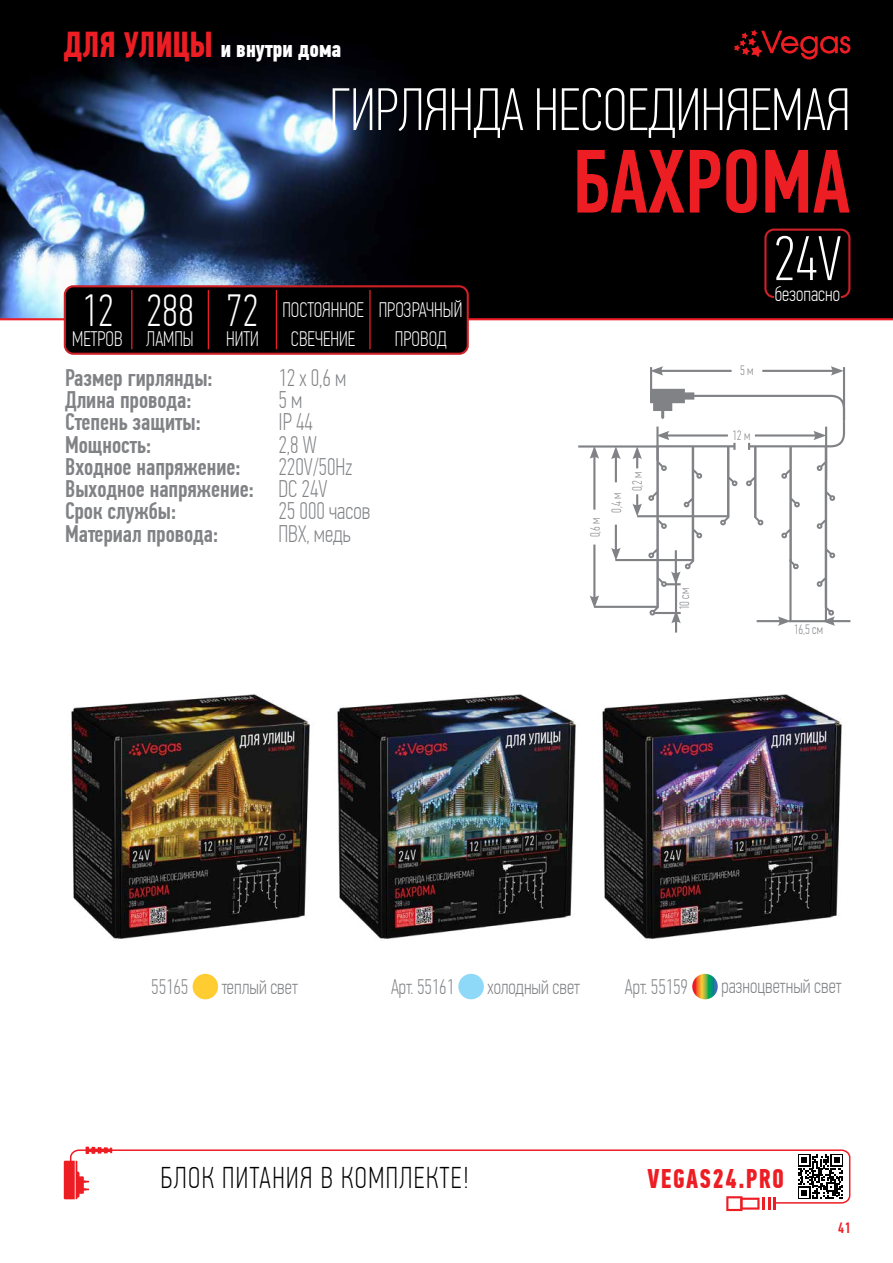
<style>
.page{position:relative;width:893px;height:1263px;background:#fff}
.page>*{position:absolute;margin:0;border:0;box-sizing:border-box;transform-origin:0 0}
.t1{font:500 90px "PF Din Text Comp Pro";color:#ed1d24}
.t2{font:100 63px "PF Din Text Comp Pro";color:#fff}
.t3{font:100 60px "PF Din Text Comp Pro";color:#fff}
.t4{font:100 30px "PF Din Text Comp Pro";letter-spacing:.05em;color:#000}
.t5{font:700 27px "PF Din Text Comp Pro";letter-spacing:.05em;color:#ed1d24}
.t6{font:500 24px/22.2px "PF Din Text Comp Pro";color:#808285}
.t7{font:100 24px "PF Din Text Comp Pro";color:#808285}
.t8{font:700 24px "PF Din Text Comp Pro";color:#fff}
.t9{font:100 21px/29.7px "PF Din Text Comp Pro";color:#fff}
.t10{font:100 21px "PF Din Text Comp Pro";color:#808285}
.t11{font:500 15px "PF Din Text Comp Pro";color:#ed1d24}
.t12{font:100 13.5px "PF Din Text Comp Pro";color:#808285}
.s1{font-size:36px;color:#ed1d24}
.s2{font-size:45px}
.s3{font-weight:100}
</style>
<div class="page">
<div style="left:0;top:0;width:893px;height:320px;background:#000"></div>
<img style="left:71px;top:694px;width:239px;height:245px">
<img style="left:337px;top:694px;width:239px;height:245px">
<img style="left:602px;top:694px;width:240px;height:245px">
<div style="left:193px;top:974px;width:25px;height:25px;background:#ffcc31;border-radius:50%"></div>
<div style="left:458px;top:974px;width:26px;height:25px;background:#8ed8f8;border-radius:50%"></div>
<svg style="left:692px;top:974px;width:26px;height:25px"></svg>
<hr style="left:659px;top:370px;width:73px;height:2px;background:#808285">
<svg style="left:652px;top:366px;width:11px;height:10px"></svg>
<hr style="left:762px;top:370px;width:72px;height:2px;background:#808285">
<svg style="left:831px;top:366px;width:12px;height:10px"></svg>
<hr style="left:650px;top:367px;width:2px;height:34px;background:#808285">
<hr style="left:843px;top:367px;width:2px;height:53px;background:#808285">
<hr style="left:578px;top:445px;width:79px;height:3px;background:#808285">
<hr style="left:637px;top:515px;width:90px;height:2px;background:#808285">
<hr style="left:615px;top:559px;width:79px;height:2px;background:#808285">
<hr style="left:594px;top:606px;width:64px;height:2px;background:#808285">
<svg style="left:632px;top:447px;width:10px;height:21px"></svg>
<svg style="left:632px;top:494px;width:10px;height:22px"></svg>
<hr style="left:615px;top:455px;width:2px;height:27px;background:#808285">
<svg style="left:611px;top:447px;width:10px;height:12px"></svg>
<hr style="left:593px;top:455px;width:2px;height:55px;background:#808285">
<svg style="left:590px;top:447px;width:9px;height:12px"></svg>
<hr style="left:615px;top:525px;width:2px;height:27px;background:#808285">
<svg style="left:611px;top:548px;width:10px;height:13px"></svg>
<hr style="left:593px;top:544px;width:2px;height:55px;background:#808285">
<svg style="left:590px;top:595px;width:9px;height:13px"></svg>
<svg style="left:648px;top:389px;width:202px;height:243px"></svg>
<img style="left:0;top:56px;width:400px;height:262px">
<svg style="left:734px;top:30px;width:116px;height:30px"></svg>
<svg style="left:64px;top:1146px;width:787px;height:65px"></svg>
<hr style="left:0;top:318px;width:893px;height:2px;background:#ed1d24">
<div style="left:764px;top:229px;width:86px;height:69px;border:2px solid #cd2027;border-radius:9px"></div>
<div style="left:65px;top:286px;width:403px;height:68px;background:#000;border-radius:9px"></div>
<div style="left:64px;top:285px;width:405px;height:70px;border:2px solid #cd2027;border-radius:9px"></div>
<hr style="left:208px;top:290px;width:1px;height:38px;background:#ed1d24">
<hr style="left:276px;top:290px;width:1px;height:38px;background:#ed1d24">
<hr style="left:369px;top:290px;width:2px;height:38px;background:#ed1d24">
<svg style="left:208px;top:328px;width:1px;height:21px"></svg>
<svg style="left:276px;top:328px;width:1px;height:21px"></svg>
<hr style="left:369px;top:328px;width:2px;height:21px;background:#ed1d24">
<hr style="left:131px;top:290px;width:1px;height:38px;background:#ed1d24">
<svg style="left:131px;top:328px;width:1px;height:21px"></svg>
<p class="t8" style="left:64px;top:34px;width:279px"><span class="s1">ДЛЯ УЛИЦЫ</span> и внутри дома</p>
<h3 class="t3" style="left:329px;top:75px;width:522px">ГИРЛЯНДА НЕСОЕДИНЯЕМАЯ</h3>
<h1 class="t1" style="left:573px;top:129px;width:279px">БАХРОМА</h1>
<h2 class="t2" style="left:773px;top:223px;width:70px">24V</h2>
<p class="t9" style="left:775px;top:279px;width:67px">безопасно</p>
<p class="t9" style="left:72px;top:295px;width:392px;text-indent:10px"><span class="s2">12 288 72</span> ПОСТОЯННОЕ ПРОЗРАЧНЫЙ<br>МЕТРОВ ЛАМПЫ</p>
<p class="t9" style="left:226px;top:324px;width:34px">НИТИ</p>
<p class="t9" style="left:291px;top:324px;width:66px">СВЕЧЕНИЕ</p>
<p class="t9" style="left:395px;top:324px;width:53px">ПРОВОД</p>
<p class="t6" style="left:65px;top:367px;width:149px">Размер гирлянды:</p>
<p class="t7" style="left:278px;top:364px;width:69px">12 х 0,6 м</p>
<p class="t6" style="left:65px;top:389px;width:128px">Длина провода:</p>
<p class="t7" style="left:278px;top:386px;width:25px">5 м</p>
<p class="t6" style="left:65px;top:411px;width:137px">Степень защиты:</p>
<p class="t7" style="left:278px;top:408px;width:36px">IP 44</p>
<p class="t6" style="left:65px;top:434px;width:88px">Мощность:</p>
<p class="t7" style="left:278px;top:431px;width:40px">2,8 W</p>
<p class="t6" style="left:65px;top:456px;width:177px">Входное напряжение:</p>
<p class="t6" style="left:65px;top:456px;width:289px;text-indent:213px"><span class="s3">220V/50Hz<br></span>Выходное напряжение: <span class="s3">DC 24V<br></span>Срок службы:</p>
<p class="t7" style="left:278px;top:497px;width:93px">25 000 часов</p>
<p class="t6" style="left:65px;top:523px;width:155px">Материал провода:</p>
<p class="t7" style="left:278px;top:520px;width:74px">ПВХ, медь</p>
<p class="t12" style="left:587px;top:537px;width:21px;rotate:-90deg">0,6 м</p>
<p class="t12" style="left:609px;top:512px;width:21px;rotate:-90deg">0,4 м</p>
<p class="t12" style="left:630px;top:491px;width:21px;rotate:-90deg">0,2 м</p>
<p class="t12" style="left:677px;top:610px;width:24px;rotate:-90deg">10 см</p>
<p class="t12" style="left:740px;top:362px;width:15px">5 м</p>
<p class="t12" style="left:732px;top:428px;width:20px">12 м</p>
<p class="t12" style="left:794px;top:621px;width:31px">16,5 см</p>
<p class="t10" style="left:151px;top:975px;width:39px">55165</p>
<p class="t10" style="left:222px;top:975px;width:78px">теплый свет</p>
<p class="t10" style="left:391px;top:975px;width:65px">Арт. 55161</p>
<p class="t10" style="left:487px;top:975px;width:94px">холодный свет</p>
<p class="t10" style="left:625px;top:975px;width:65px">Арт. 55159</p>
<p class="t10" style="left:721px;top:974px;width:122px">разноцветный свет</p>
<p class="t4" style="left:161px;top:1160px;width:310px">БЛОК ПИТАНИЯ В КОМПЛЕКТЕ!</p>
<p class="t5" style="left:647px;top:1162px;width:138px">VEGAS24.PRO</p>
<p class="t11" style="left:838px;top:1219px;width:14px">41</p>
</div>
